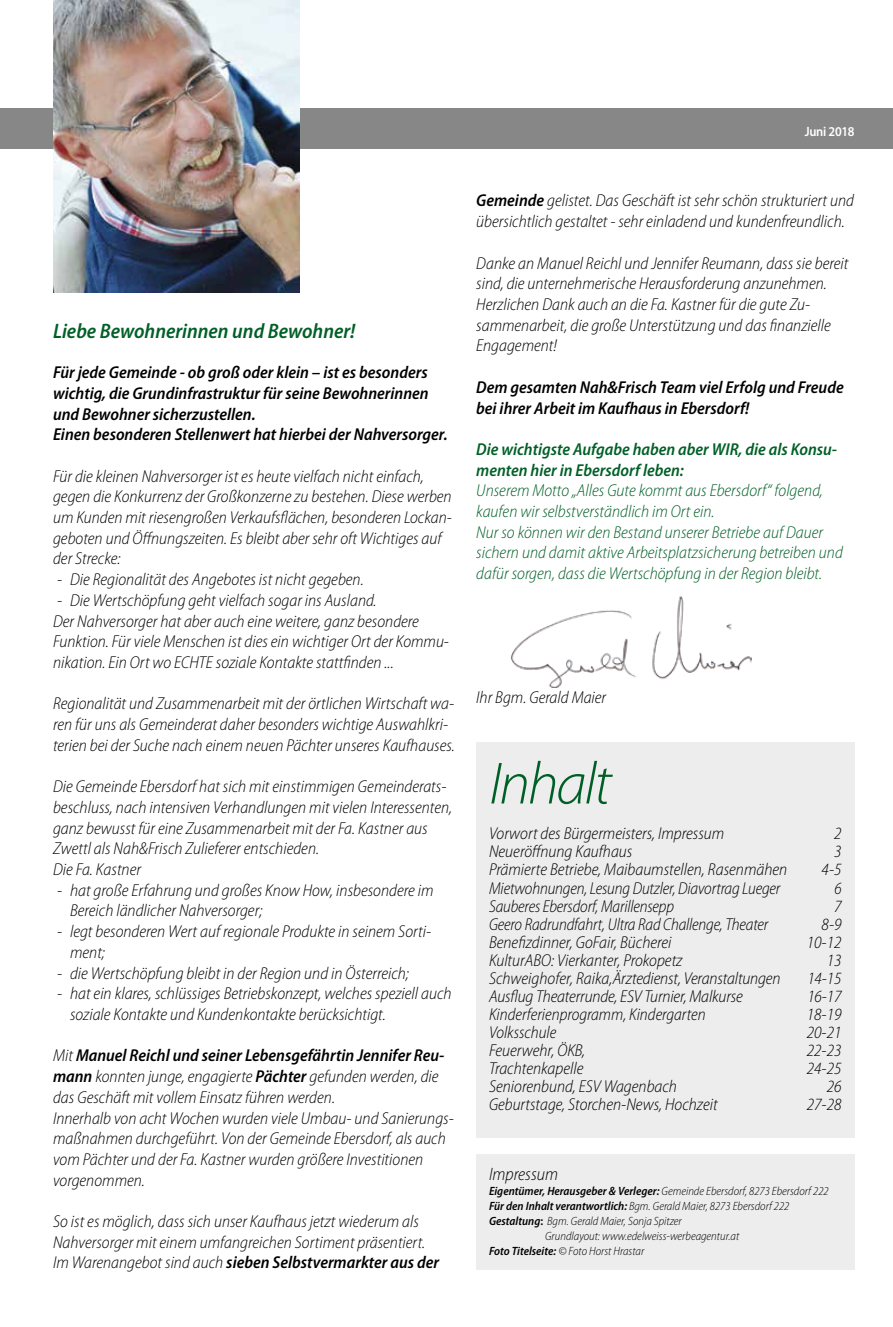
<style>
.page{position:relative;width:893px;height:1327px;background:#fff}
.page>*{position:absolute;margin:0;border:0;box-sizing:border-box;transform-origin:0 0}
.t1{font:italic 300 60px "Myriad Pro";letter-spacing:-.04em;color:#005f27}
.t2{font:italic 600 semi-condensed 21px "Myriad Pro";color:#005f27}
.t3{font:italic 300 semi-condensed 18px "Myriad Pro";color:#000}
.t4{font:italic 300 semi-condensed 17.25px/20.7px "Myriad Pro";color:#000}
.t5{font:italic 600 semi-condensed 17.25px/20.7px "Myriad Pro";color:#000}
.t6{font:italic 300 semi-condensed 17.25px/20.7px "Myriad Pro";color:#005f27}
.t7{font:italic 600 semi-condensed 17.25px/20.7px "Myriad Pro";color:#005f27}
.t8{font:600 13.5px "Myriad Pro";letter-spacing:-.02em;color:#fff;scale:.93 1}
.t9{font:italic 300 semi-condensed 12px "Myriad Pro";color:#000}
.s1{font-weight:600}
.s2{font-weight:600;font-style:normal}
</style>
<div class="page">
<div style="left:0;top:108px;width:893px;height:41px;background:#878787"></div>
<img style="left:53px;top:0;width:247px;height:293px">
<div style="left:476px;top:1153px;width:379px;height:116px;background:#ededed"></div>
<div style="left:476px;top:742px;width:379px;height:395px;background:#ededed"></div>
<img style="left:510px;top:596px;width:241px;height:91px">
<p class="t8" style="left:805px;top:123px;width:55px">Juni 2018</p>
<p class="t2" style="left:53px;top:319px;width:304px">Liebe Bewohnerinnen und Bewohner!</p>
<p class="t5" style="left:53px;top:362px;width:396px">Für jede Gemeinde - ob groß oder klein – ist es besonders wichtig, die Grundinfrastruktur für seine Bewohnerinnen und Bewohner sicherzustellen.<br>Einen besonderen Stellenwert hat hierbei der Nahversorger.</p>
<p class="t4" style="left:53px;top:466px;width:400px">Für die kleinen Nahversorger ist es heute vielfach nicht einfach, gegen die Konkurrenz der Großkonzerne zu bestehen. Diese werben um Kunden mit riesengroßen Verkaufsflächen, besonderen Lockan&shy;geboten und Öffnungszeiten. Es bleibt aber sehr oft Wichtiges auf der Strecke:</p>
<p class="t4" style="left:57px;top:569px;width:308px">- Die Regionalität des Angebotes ist nicht gegeben.</p>
<p class="t4" style="left:53px;top:590px;width:397px">- Die Wertschöpfung geht vielfach sogar ins Ausland.<br>Der Nahversorger hat aber auch eine weitere, ganz besondere Funktion. Für viele Menschen ist dies ein wichtiger Ort der Kommu&shy;nikation. Ein Ort wo ECHTE soziale Kontakte stattfinden ...</p>
<p class="t4" style="left:53px;top:694px;width:403px">Regionalität und Zusammenarbeit mit der örtlichen Wirtschaft wa&shy;ren für uns als Gemeinderat daher besonders wichtige Auswahlkri&shy;terien bei der Suche nach einem neuen Pächter unseres Kaufhauses.</p>
<p class="t4" style="left:53px;top:776px;width:401px">Die Gemeinde Ebersdorf hat sich mit einstimmigen Gemeinderats&shy;beschluss, nach intensiven Verhandlungen mit vielen Interessenten, ganz bewusst für eine Zusammenarbeit mit der Fa. Kastner aus Zwettl als Nah&amp;Frisch Zulieferer entschieden.<br>Die Fa. Kastner</p>
<p class="t4" style="left:70px;top:880px;width:365px;text-indent:-13px">- hat große Erfahrung und großes Know How, insbesondere im<br>Bereich ländlicher Nahversorger;</p>
<p class="t4" style="left:70px;top:921px;width:363px;text-indent:-13px">- legt besonderen Wert auf regionale Produkte in seinem Sorti&shy;ment;</p>
<p class="t4" style="left:57px;top:963px;width:353px">- die Wertschöpfung bleibt in der Region und in Österreich;</p>
<p class="t4" style="left:70px;top:983px;width:383px;text-indent:-13px">- hat ein klares, schlüssiges Betriebskonzept, welches speziell auch soziale Kontakte und Kundenkontakte berücksichtigt.</p>
<p class="t4" style="left:53px;top:1045px;width:402px">Mit <span class="s1">Manuel Reichl und seiner Lebensgefährtin Jennifer Reu&shy;mann</span> konnten junge, engagierte <span class="s1">Pächter</span> gefunden werden, die das Geschäft mit vollem Einsatz führen werden.<br>Innerhalb von acht Wochen wurden viele Umbau- und Sanierungs&shy;maßnahmen durchgeführt. Von der Gemeinde Ebersdorf, als auch vom Pächter und der Fa. Kastner wurden größere Investitionen vorgenommen.</p>
<p class="t4" style="left:53px;top:1211px;width:387px">So ist es möglich, dass sich unser Kaufhaus jetzt wiederum als<br>Nahversorger mit einem umfangreichen Sortiment präsentiert.<br>Im Warenangebot sind auch <span class="s1">sieben Selbstvermarkter aus der</span></p>
<p class="t4" style="left:476px;top:191px;width:379px"><span class="s1">Gemeinde</span> gelistet. Das Geschäft ist sehr schön strukturiert und übersichtlich gestaltet - sehr einladend und kundenfreundlich.</p>
<p class="t4" style="left:476px;top:253px;width:374px">Danke an Manuel Reichl und Jennifer Reumann, dass sie bereit sind, die unternehmerische Herausforderung anzunehmen.<br>Herzlichen Dank auch an die Fa. Kastner für die gute Zu&shy;sammenarbeit, die große Unterstützung und das finanzielle Engagement!</p>
<p class="t5" style="left:476px;top:377px;width:369px">Dem gesamten Nah&amp;Frisch Team viel Erfolg und Freude bei ihrer Arbeit im Kaufhaus in Ebersdorf!</p>
<p class="t7" style="left:476px;top:439px;width:362px">Die wichtigste Aufgabe haben aber WIR, die als Konsu&shy;menten hier in Ebersdorf leben:</p>
<p class="t6" style="left:476px;top:481px;width:368px">Unserem Motto „Alles Gute kommt aus Ebersdorf“ folgend, kaufen wir selbstverständlich im Ort ein.<br>Nur so können wir den Bestand unserer Betriebe auf Dauer sichern und damit aktive Arbeitsplatzsicherung betreiben und dafür sorgen, dass die Wertschöpfung in der Region bleibt.</p>
<p class="t4" style="left:476px;top:688px;width:131px">Ihr Bgm. Gerald Maier</p>
<h1 class="t1" style="left:489px;top:751px;width:124px">Inhalt</h1>
<p class="t4" style="left:489px;top:824px;width:237px">Vorwort des Bürgermeisters, Impressum</p>
<p class="t4" style="left:834px;top:824px;width:9px">2</p>
<p class="t4" style="left:489px;top:842px;width:145px">Neueröffnung Kaufhaus</p>
<p class="t4" style="left:834px;top:842px;width:9px">3</p>
<p class="t4" style="left:489px;top:860px;width:300px">Prämierte Betriebe, Maibaumstellen, Rasenmähen</p>
<p class="t4" style="left:822px;top:860px;width:21px">4-5</p>
<p class="t4" style="left:489px;top:878px;width:293px">Mietwohnungen, Lesung Dutzler, Diavortrag Lueger</p>
<p class="t4" style="left:834px;top:878px;width:9px">6</p>
<p class="t4" style="left:489px;top:896px;width:187px">Sauberes Ebersdorf, Marillensepp</p>
<p class="t4" style="left:834px;top:896px;width:9px">7</p>
<p class="t4" style="left:489px;top:914px;width:281px">Geero Radrundfahrt, Ultra Rad Challenge, Theater</p>
<p class="t4" style="left:822px;top:914px;width:21px">8-9</p>
<p class="t4" style="left:489px;top:932px;width:184px">Benefizdinner, GoFair, Bücherei</p>
<p class="t4" style="left:807px;top:932px;width:36px">10-12</p>
<p class="t4" style="left:489px;top:950px;width:195px">KulturABO: Vierkanter, Prokopetz</p>
<p class="t4" style="left:827px;top:950px;width:16px">13</p>
<p class="t4" style="left:489px;top:968px;width:293px">Schweighofer, Raika,Ärztedienst, Veranstaltungen</p>
<p class="t4" style="left:807px;top:968px;width:36px">14-15</p>
<p class="t4" style="left:489px;top:986px;width:255px">Ausflug Theaterrunde, ESV Turnier, Malkurse</p>
<p class="t4" style="left:807px;top:986px;width:36px">16-17</p>
<p class="t4" style="left:489px;top:1004px;width:218px">Kinderferienprogramm, Kindergarten</p>
<p class="t4" style="left:807px;top:1004px;width:36px">18-19</p>
<p class="t4" style="left:489px;top:1022px;width:69px">Volksschule</p>
<p class="t4" style="left:807px;top:1022px;width:36px">20-21</p>
<p class="t4" style="left:489px;top:1040px;width:98px">Feuerwehr, ÖKB,</p>
<p class="t4" style="left:807px;top:1040px;width:36px">22-23</p>
<p class="t4" style="left:489px;top:1058px;width:96px">Trachtenkapelle</p>
<p class="t4" style="left:807px;top:1058px;width:36px">24-25</p>
<p class="t4" style="left:489px;top:1076px;width:190px">Seniorenbund, ESV Wagenbach</p>
<p class="t4" style="left:827px;top:1076px;width:16px">26</p>
<p class="t4" style="left:489px;top:1094px;width:230px">Geburtstage, Storchen-News, Hochzeit</p>
<p class="t4" style="left:807px;top:1094px;width:36px">27-28</p>
<p class="t3" style="left:489px;top:1164px;width:71px">Impressum</p>
<p class="t9" style="left:489px;top:1184px;width:341px"><span class="s1">Eigentümer, Herausgeber &amp; Verleger:</span> Gemeinde Ebersdorf, 8273 Ebersdorf 222</p>
<p class="t9" style="left:489px;top:1199px;width:302px"><span class="s1">Für den Inhalt verantwortlich:</span> Bgm. Gerald Maier, 8273 Ebersdorf 222</p>
<p class="t9" style="left:489px;top:1214px;width:194px"><span class="s1">Gestaltung</span><span class="s2">:</span> Bgm. Gerald Maier, Sonja Spitzer</p>
<p class="t9" style="left:545px;top:1229px;width:196px">Grundlayout: www.edelweiss-werbeagentur.at</p>
<p class="t9" style="left:489px;top:1244px;width:157px"><span class="s1">Foto Titelseite:</span> © Foto Horst Hrastar</p>
</div>
